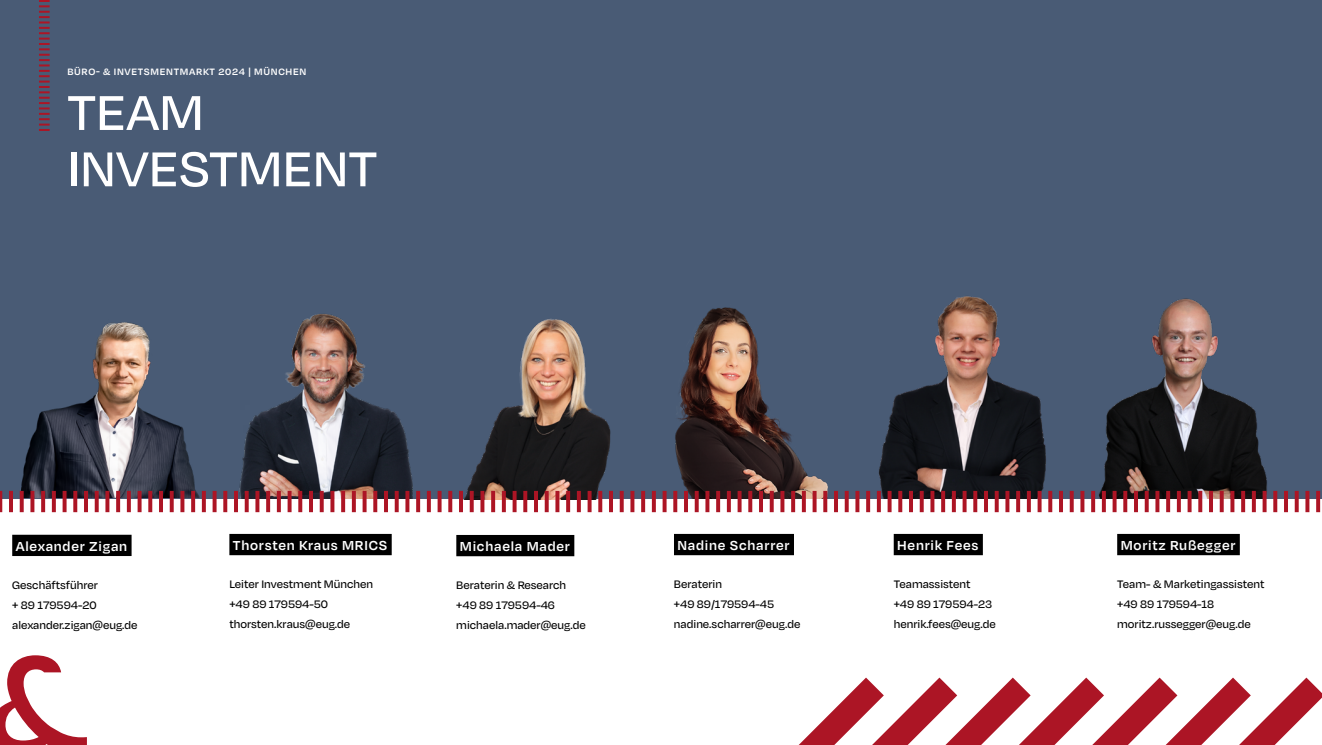
<style>
.page{position:relative;width:1322px;height:745px;background:#fff}
.page>*{position:absolute;margin:0;border:0;box-sizing:border-box;transform-origin:0 0}
.t1{font:500 56.25px/56.2px "Degular";color:#fff}
.t2{font:600 15px "Degular";letter-spacing:.05em;color:#fff}
.t3{font:500 12.5px/20px "Degular";color:#000}
.t4{font:600 10.62px "Degular";letter-spacing:.065em;color:#fff}
</style>
<div class="page">
<div style="left:0;top:0;width:1322px;height:498px;background:#495b75"></div>
<svg style="left:39px;top:0;width:11px;height:131px"></svg>
<svg style="left:799px;top:677px;width:523px;height:67px"></svg>
<div style="left:12px;top:534px;width:120px;height:21px;background:#000"></div>
<div style="left:229px;top:533px;width:163px;height:22px;background:#000"></div>
<img style="left:227px;top:314px;width:200px;height:184px">
<div style="left:456px;top:534px;width:118px;height:22px;background:#000"></div>
<img style="left:441px;top:318px;width:184px;height:181px">
<img style="left:876px;top:296px;width:198px;height:202px">
<div style="left:894px;top:533px;width:89px;height:22px;background:#000"></div>
<img style="left:666px;top:307px;width:194px;height:191px">
<div style="left:674px;top:533px;width:120px;height:22px;background:#000"></div>
<svg style="left:0;top:655px;width:87px;height:89px"></svg>
<img style="left:21px;top:314px;width:208px;height:183px">
<div style="left:1117px;top:533px;width:123px;height:22px;background:#000"></div>
<img style="left:1099px;top:298px;width:179px;height:200px">
<svg style="left:1316px;top:491px;width:4px;height:21px"></svg>
<svg style="left:1305px;top:491px;width:4px;height:21px"></svg>
<svg style="left:1294px;top:491px;width:4px;height:21px"></svg>
<hr style="left:1284px;top:490px;width:4px;height:22px;background:#ac1525">
<svg style="left:1273px;top:490px;width:4px;height:22px"></svg>
<svg style="left:1262px;top:490px;width:4px;height:22px"></svg>
<svg style="left:1252px;top:490px;width:4px;height:22px"></svg>
<svg style="left:1241px;top:490px;width:4px;height:22px"></svg>
<svg style="left:1230px;top:490px;width:4px;height:22px"></svg>
<svg style="left:1219px;top:490px;width:4px;height:22px"></svg>
<hr style="left:1209px;top:490px;width:4px;height:22px;background:#ac1525">
<svg style="left:1198px;top:490px;width:4px;height:22px"></svg>
<svg style="left:1187px;top:490px;width:4px;height:22px"></svg>
<svg style="left:1177px;top:490px;width:4px;height:22px"></svg>
<svg style="left:1166px;top:490px;width:4px;height:22px"></svg>
<svg style="left:1155px;top:490px;width:4px;height:22px"></svg>
<svg style="left:1144px;top:490px;width:4px;height:22px"></svg>
<hr style="left:1134px;top:490px;width:4px;height:22px;background:#ac1525">
<svg style="left:1123px;top:490px;width:4px;height:22px"></svg>
<svg style="left:1112px;top:490px;width:4px;height:22px"></svg>
<svg style="left:1102px;top:490px;width:4px;height:22px"></svg>
<svg style="left:1091px;top:491px;width:4px;height:21px"></svg>
<svg style="left:1080px;top:491px;width:4px;height:21px"></svg>
<svg style="left:1069px;top:490px;width:4px;height:22px"></svg>
<hr style="left:1059px;top:490px;width:4px;height:22px;background:#ac1525">
<svg style="left:1048px;top:490px;width:4px;height:22px"></svg>
<svg style="left:1037px;top:490px;width:4px;height:22px"></svg>
<svg style="left:1027px;top:490px;width:4px;height:22px"></svg>
<svg style="left:1016px;top:490px;width:4px;height:22px"></svg>
<svg style="left:1005px;top:490px;width:4px;height:22px"></svg>
<svg style="left:994px;top:490px;width:4px;height:22px"></svg>
<hr style="left:984px;top:490px;width:4px;height:22px;background:#ac1525">
<svg style="left:973px;top:490px;width:4px;height:22px"></svg>
<svg style="left:962px;top:490px;width:4px;height:22px"></svg>
<svg style="left:952px;top:490px;width:4px;height:22px"></svg>
<svg style="left:941px;top:490px;width:4px;height:22px"></svg>
<svg style="left:930px;top:490px;width:4px;height:22px"></svg>
<svg style="left:919px;top:490px;width:4px;height:22px"></svg>
<hr style="left:909px;top:490px;width:4px;height:22px;background:#ac1525">
<svg style="left:898px;top:490px;width:4px;height:22px"></svg>
<svg style="left:887px;top:490px;width:4px;height:22px"></svg>
<svg style="left:877px;top:490px;width:4px;height:22px"></svg>
<svg style="left:866px;top:491px;width:4px;height:21px"></svg>
<svg style="left:855px;top:490px;width:4px;height:22px"></svg>
<hr style="left:845px;top:490px;width:3px;height:22px;background:#ac1525">
<hr style="left:834px;top:490px;width:4px;height:22px;background:#ac1525">
<svg style="left:823px;top:490px;width:4px;height:22px"></svg>
<svg style="left:812px;top:490px;width:4px;height:22px"></svg>
<svg style="left:802px;top:490px;width:4px;height:22px"></svg>
<svg style="left:791px;top:490px;width:4px;height:22px"></svg>
<svg style="left:780px;top:490px;width:4px;height:22px"></svg>
<svg style="left:770px;top:490px;width:4px;height:22px"></svg>
<hr style="left:759px;top:490px;width:4px;height:22px;background:#ac1525">
<svg style="left:748px;top:490px;width:4px;height:22px"></svg>
<svg style="left:737px;top:490px;width:4px;height:22px"></svg>
<svg style="left:727px;top:490px;width:4px;height:22px"></svg>
<svg style="left:716px;top:490px;width:4px;height:22px"></svg>
<svg style="left:705px;top:490px;width:4px;height:22px"></svg>
<svg style="left:695px;top:490px;width:4px;height:22px"></svg>
<hr style="left:684px;top:490px;width:4px;height:22px;background:#ac1525">
<svg style="left:673px;top:490px;width:4px;height:22px"></svg>
<svg style="left:662px;top:491px;width:4px;height:21px"></svg>
<svg style="left:652px;top:491px;width:4px;height:21px"></svg>
<svg style="left:641px;top:491px;width:4px;height:21px"></svg>
<svg style="left:630px;top:491px;width:4px;height:21px"></svg>
<svg style="left:620px;top:490px;width:4px;height:22px"></svg>
<hr style="left:609px;top:490px;width:4px;height:22px;background:#ac1525">
<svg style="left:598px;top:490px;width:4px;height:22px"></svg>
<svg style="left:587px;top:490px;width:4px;height:22px"></svg>
<svg style="left:577px;top:490px;width:4px;height:22px"></svg>
<svg style="left:566px;top:490px;width:4px;height:22px"></svg>
<svg style="left:555px;top:490px;width:4px;height:22px"></svg>
<svg style="left:545px;top:490px;width:4px;height:22px"></svg>
<hr style="left:534px;top:490px;width:4px;height:22px;background:#ac1525">
<svg style="left:523px;top:490px;width:4px;height:22px"></svg>
<svg style="left:512px;top:490px;width:4px;height:22px"></svg>
<svg style="left:502px;top:490px;width:4px;height:22px"></svg>
<svg style="left:491px;top:490px;width:4px;height:22px"></svg>
<svg style="left:480px;top:490px;width:4px;height:22px"></svg>
<svg style="left:470px;top:490px;width:4px;height:22px"></svg>
<hr style="left:459px;top:490px;width:4px;height:22px;background:#ac1525">
<svg style="left:448px;top:490px;width:4px;height:22px"></svg>
<svg style="left:437px;top:491px;width:4px;height:21px"></svg>
<svg style="left:427px;top:491px;width:4px;height:21px"></svg>
<svg style="left:416px;top:490px;width:4px;height:22px"></svg>
<svg style="left:405px;top:490px;width:4px;height:22px"></svg>
<svg style="left:395px;top:490px;width:4px;height:22px"></svg>
<hr style="left:384px;top:490px;width:4px;height:22px;background:#ac1525">
<svg style="left:373px;top:490px;width:4px;height:22px"></svg>
<hr style="left:363px;top:490px;width:3px;height:22px;background:#ac1525">
<svg style="left:352px;top:490px;width:4px;height:22px"></svg>
<svg style="left:341px;top:490px;width:4px;height:22px"></svg>
<svg style="left:330px;top:490px;width:4px;height:22px"></svg>
<svg style="left:320px;top:490px;width:4px;height:22px"></svg>
<hr style="left:309px;top:490px;width:4px;height:22px;background:#ac1525">
<svg style="left:298px;top:490px;width:4px;height:22px"></svg>
<hr style="left:288px;top:490px;width:3px;height:22px;background:#ac1525">
<svg style="left:277px;top:490px;width:4px;height:22px"></svg>
<svg style="left:266px;top:490px;width:4px;height:22px"></svg>
<svg style="left:255px;top:490px;width:4px;height:22px"></svg>
<svg style="left:245px;top:490px;width:4px;height:22px"></svg>
<hr style="left:234px;top:490px;width:4px;height:22px;background:#ac1525">
<svg style="left:223px;top:490px;width:4px;height:22px"></svg>
<svg style="left:213px;top:490px;width:4px;height:22px"></svg>
<svg style="left:202px;top:490px;width:4px;height:22px"></svg>
<svg style="left:191px;top:490px;width:4px;height:22px"></svg>
<svg style="left:180px;top:490px;width:4px;height:22px"></svg>
<svg style="left:170px;top:490px;width:4px;height:22px"></svg>
<hr style="left:159px;top:490px;width:4px;height:22px;background:#ac1525">
<svg style="left:148px;top:490px;width:4px;height:22px"></svg>
<svg style="left:138px;top:490px;width:4px;height:22px"></svg>
<svg style="left:127px;top:490px;width:4px;height:22px"></svg>
<svg style="left:116px;top:490px;width:4px;height:22px"></svg>
<svg style="left:105px;top:490px;width:4px;height:22px"></svg>
<svg style="left:95px;top:490px;width:4px;height:22px"></svg>
<hr style="left:84px;top:490px;width:4px;height:22px;background:#ac1525">
<svg style="left:73px;top:490px;width:4px;height:22px"></svg>
<svg style="left:63px;top:490px;width:4px;height:22px"></svg>
<svg style="left:52px;top:490px;width:4px;height:22px"></svg>
<svg style="left:41px;top:490px;width:4px;height:22px"></svg>
<svg style="left:30px;top:490px;width:4px;height:22px"></svg>
<svg style="left:20px;top:490px;width:4px;height:22px"></svg>
<hr style="left:9px;top:490px;width:4px;height:22px;background:#ac1525">
<hr style="left:0;top:490px;width:2px;height:22px;background:#ac1525">
<p class="t4" style="left:67px;top:65px;width:240px">BÜRO- &amp; INVETSMENTMARKT 2024 | MÜNCHEN</p>
<h1 class="t1" style="left:67px;top:82px;width:311px">TEAM<br>INVESTMENT</h1>
<p class="t2" style="left:16px;top:536px;width:113px">Alexander Zigan</p>
<p class="t3" style="left:12px;top:574px;width:127px">Geschäftsführer<br>+ 89 179594-20 alexander.zigan@eug.de</p>
<p class="t2" style="left:233px;top:535px;width:156px">Thorsten Kraus MRICS</p>
<p class="t3" style="left:229px;top:573px;width:145px">Leiter Investment München +49 89 179594-50 thorsten.kraus@eug.de</p>
<p class="t2" style="left:460px;top:536px;width:112px">Michaela Mader</p>
<p class="t3" style="left:456px;top:574px;width:131px">Beraterin &amp; Research +49 89 179594-46 michaela.mader@eug.de</p>
<p class="t2" style="left:677px;top:535px;width:114px">Nadine Scharrer</p>
<p class="t3" style="left:674px;top:573px;width:128px">Beraterin<br>+49 89/179594-45 nadine.scharrer@eug.de</p>
<p class="t2" style="left:897px;top:535px;width:83px">Henrik Fees</p>
<p class="t3" style="left:894px;top:573px;width:104px">Teamassistent<br>+49 89 179594-23 henrik.fees@eug.de</p>
<p class="t2" style="left:1120px;top:535px;width:116px">Moritz Rußegger</p>
<p class="t3" style="left:1117px;top:573px;width:149px">Team- &amp; Marketingassistent +49 89 179594-18 moritz.russegger@eug.de</p>
</div>
